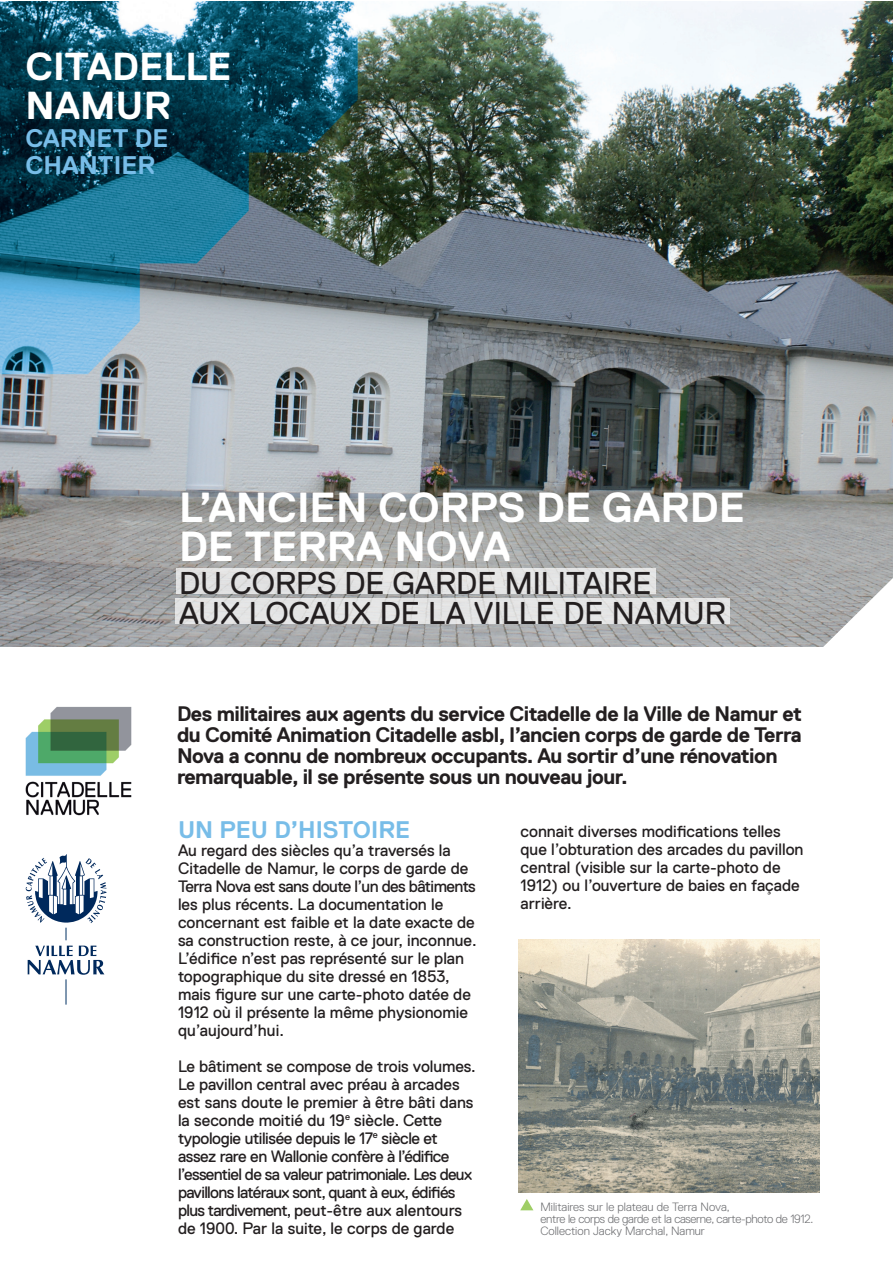
<style>
.page{position:relative;width:893px;height:1263px;background:#fff}
.page>*{position:absolute;margin:0;border:0;box-sizing:border-box;transform-origin:0 0}
.t1{font:700 42px/39px "Replica Std";color:#fff}
.t2{font:700 39px/39px "Replica Std";color:#fff}
.t3{font:31.5px/30px "Replica Std";color:#231f20}
.t4{font:700 25.5px/27px "Replica Std";color:#78bde8}
.t5{font:700 24px "Replica Std";color:#78bde8}
.t6{font:700 21px/21px "Replica Std";letter-spacing:-.025em;color:#231f20}
.t7{font:16.5px/18px "Replica Std";color:#231f20}
.t8{font:16.5px/18px "Replica Std";letter-spacing:-.025em;color:#231f20}
.t9{font:300 12px/12px "Replica Std";letter-spacing:-.01em;color:#6c6d70}
</style>
<div class="page">
<img style="left:0;top:1px;width:892px;height:645px">
<img style="left:25px;top:706px;width:107px;height:110px">
<div style="left:176px;top:568px;width:480px;height:26px;background:#e3e3e4"></div>
<div style="left:176px;top:598px;width:553px;height:26px;background:#e4e4e5"></div>
<img style="left:518px;top:939px;width:301px;height:254px">
<svg style="left:520px;top:1199px;width:13px;height:11px"></svg>
<svg style="left:819px;top:578px;width:73px;height:69px"></svg>
<svg style="left:28px;top:946px;width:76px;height:58px"></svg>
<svg style="left:26px;top:854px;width:81px;height:86px"></svg>
<h2 class="t2" style="left:26px;top:47px;width:208px">CITADELLE<br>NAMUR</h2>
<h3 class="t4" style="left:26px;top:125px;width:145px">CARNET DE<br>CHANTIER</h3>
<h1 class="t1" style="left:179px;top:488px;width:568px">L’ANCIEN CORPS DE GARDE<br>DE TERRA NOVA</h1>
<h3 class="t3" style="left:179px;top:568px;width:548px">DU CORPS DE GARDE MILITAIRE<br>AUX LOCAUX DE LA VILLE DE NAMUR</h3>
<p class="t6" style="left:177px;top:704px;width:626px">Des militaires aux agents du service Citadelle de la Ville de Namur et du Comité Animation Citadelle asbl, l’ancien corps de garde de Terra Nova a connu de nombreux occupants. Au sortir d’une rénovation remarquable, il se présente sous un nouveau jour.</p>
<h3 class="t5" style="left:178px;top:816px;width:234px">UN PEU D’HISTOIRE</h3>
<p class="t7" style="left:178px;top:841px;width:300px">Au regard des siècles qu’a traversés la Citadelle de Namur, le corps de garde de Terra Nova est sans doute l’un des bâtiments les plus récents. La documentation le concernant est faible et la date exacte de sa construction reste, à ce jour, inconnue.<br>L’édifice n’est pas représenté sur le plan topographique du site dressé en 1853, mais figure sur une carte-photo datée de 1912 où il présente la même physionomie qu’aujourd’hui.</p>
<p class="t8" style="left:178px;top:1057px;width:299px">Le bâtiment se compose de trois volumes.<br>Le pavillon central avec préau à arcades est sans doute le premier à être bâti dans la seconde moitié du 19<sup>e</sup> siècle. Cette typologie utilisée depuis le 17<sup>e</sup> siècle et assez rare en Wallonie confère à l’édifice l’essentiel de sa valeur patrimoniale. Les deux pavillons latéraux sont, quant à eux, édifiés plus tardivement, peut-être aux alentours de 1900. Par la suite, le corps de garde</p>
<p class="t7" style="left:521px;top:822px;width:284px">connait diverses modifications telles que l’obturation des arcades du pavillon central (visible sur la carte-photo de 1912) ou l’ouverture de baies en façade arrière.</p>
<p class="t9" style="left:540px;top:1201px;width:274px">Militaires sur le plateau de Terra Nova,<br>entre le corps de garde et la caserne, carte-photo de 1912.<br>Collection Jacky Marchal, Namur</p>
</div>
